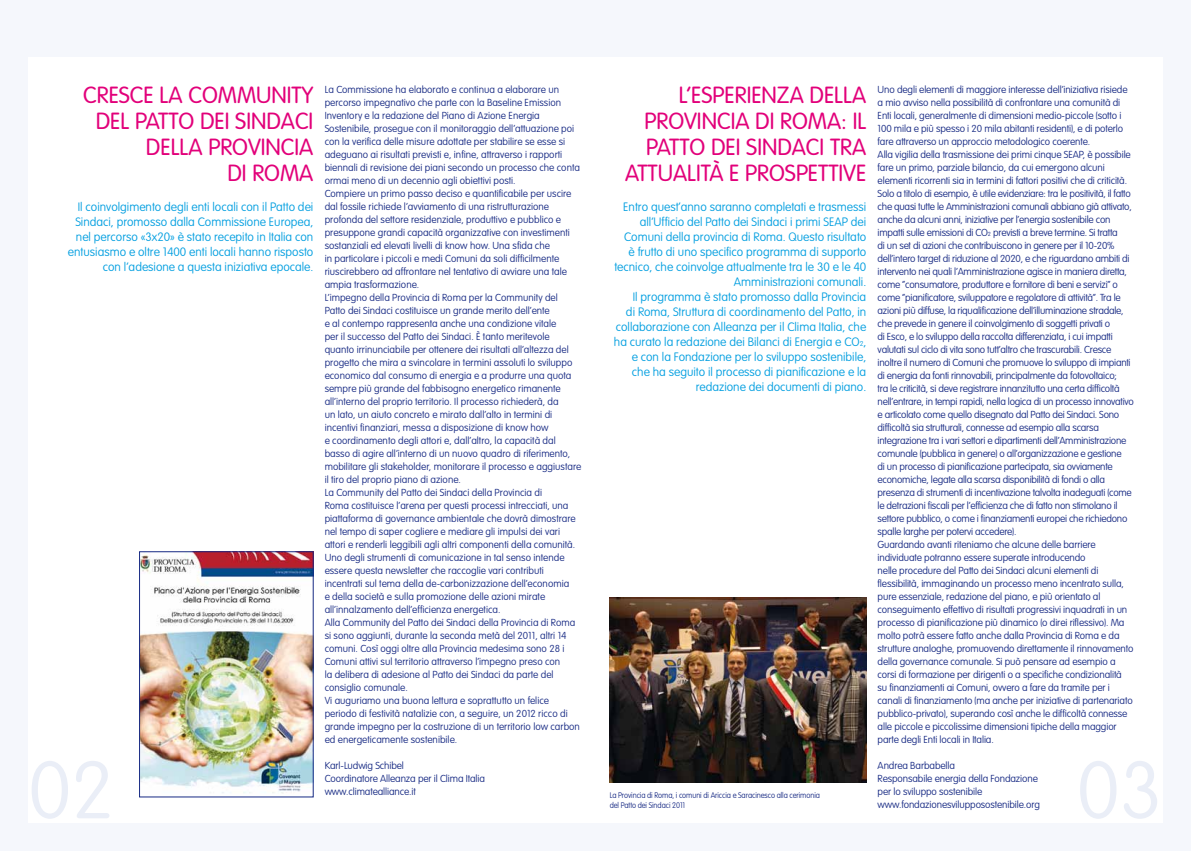
<style>
.page{position:relative;width:1191px;height:851px;background:#fff}
.page>*{position:absolute;margin:0;border:0;box-sizing:border-box;transform-origin:0 0}
.t1{font:100 80px "VAG Rounded Std";color:#eaeef7}
.t2{font:300 23px/26px "VAG Rounded Std";color:#e2007a;text-align:right}
.t3{font:100 12px/15px "VAG Rounded Std";color:#009ee0;text-align:right}
.t4{font:100 10px/13px "VAG Rounded Std";letter-spacing:-.01em;color:#162983}
.t5{font:100 8px/10px "VAG Rounded Std";letter-spacing:-.01em;color:#162983;scale:.94 1}
.s1{font-size:5.8px}
.s2{font-size:7px}
</style>
<div class="page">
<div style="left:0;top:0;width:1191px;height:850px;background:#f5f7fc"></div>
<div style="left:28px;top:57px;width:1134px;height:765px;background:#fff"></div>
<img style="left:609px;top:597px;width:257px;height:185px">
<img style="left:141px;top:553px;width:170px;height:241px">
<div style="left:139px;top:551px;width:174px;height:246px;border:1px solid #162983"></div>
<p class="t4" style="left:325px;top:83px;width:258px">La Commissione ha elaborato e continua a elaborare un percorso impegnativo che parte con la Baseline Emission Inventory e la redazione del Piano di Azione Energia Sostenibile, prosegue con il monitoraggio dell’attuazione poi con la verifica delle misure adottate per stabilire se esse si adeguano ai risultati previsti e, infine, attraverso i rapporti biennali di revisione dei piani secondo un processo che conta ormai meno di un decennio agli obiettivi posti.<br>Compiere un primo passo deciso e quantificabile per uscire dal fossile richiede l’avviamento di una ristrutturazione profonda del settore residenziale, produttivo e pubblico e presuppone grandi capacità organizzative con investimenti sostanziali ed elevati livelli di know how. Una sfida che<br>in particolare i piccoli e medi Comuni da soli difficilmente riuscirebbero ad affrontare nel tentativo di avviare una tale ampia trasformazione.<br>L’impegno della Provincia di Roma per la Community del<br>Patto dei Sindaci costituisce un grande merito dell’ente<br>e al contempo rappresenta anche una condizione vitale<br>per il successo del Patto dei Sindaci. È tanto meritevole quanto irrinunciabile per ottenere dei risultati all’altezza del progetto che mira a svincolare in termini assoluti lo sviluppo economico dal consumo di energia e a produrre una quota sempre più grande del fabbisogno energetico rimanente all’interno del proprio territorio. Il processo richiederà, da<br>un lato, un aiuto concreto e mirato dall’alto in termini di incentivi finanziari, messa a disposizione di know how<br>e coordinamento degli attori e, dall’altro, la capacità dal basso di agire all’interno di un nuovo quadro di riferimento, mobilitare gli stakeholder, monitorare il processo e aggiustare il tiro del proprio piano di azione.<br>La Community del Patto dei Sindaci della Provincia di<br>Roma costituisce l’arena per questi processi intrecciati, una piattaforma di governance ambientale che dovrà dimostrare nel tempo di saper cogliere e mediare gli impulsi dei vari attori e renderli leggibili agli altri componenti della comunità.<br>Uno degli strumenti di comunicazione in tal senso intende essere questa newsletter che raccoglie vari contributi incentrati sul tema della de-carbonizzazione dell’economia<br>e della società e sulla promozione delle azioni mirate all’innalzamento dell’efficienza energetica.<br>Alla Community del Patto dei Sindaci della Provincia di Roma si sono aggiunti, durante la seconda metà del 2011, altri 14 comuni. Così oggi oltre alla Provincia medesima sono 28 i Comuni attivi sul territorio attraverso l’impegno preso con<br>la delibera di adesione al Patto dei Sindaci da parte del consiglio comunale.<br>Vi auguriamo una buona lettura e soprattutto un felice periodo di festività natalizie con, a seguire, un 2012 ricco di grande impegno per la costruzione di un territorio low carbon ed energeticamente sostenibile.</p>
<p class="t4" style="left:325px;top:759px;width:162px">Karl-Ludwig Schibel<br>Coordinatore Alleanza per il Clima Italia www.climatealliance.it</p>
<p class="t4" style="left:877px;top:83px;width:258px">Uno degli elementi di maggiore interesse dell’iniziativa risiede a mio avviso nella possibilità di confrontare una comunità di Enti locali, generalmente di dimensioni medio-piccole (sotto i 100 mila e più spesso i 20 mila abitanti residenti), e di poterlo fare attraverso un approccio metodologico coerente.<br>Alla vigilia della trasmissione dei primi cinque SEAP, è possibile fare un primo, parziale bilancio, da cui emergono alcuni elementi ricorrenti sia in termini di fattori positivi che di criticità.<br>Solo a titolo di esempio, è utile evidenziare: tra le positività, il fatto che quasi tutte le Amministrazioni comunali abbiano già attivato, anche da alcuni anni, iniziative per l’energia sostenibile con impatti sulle emissioni di CO<span class="s1">2</span> previsti a breve termine. Si tratta<br>di un set di azioni che contribuiscono in genere per il 10-20% dell’intero target di riduzione al 2020, e che riguardano ambiti di intervento nei quali l’Amministrazione agisce in maniera diretta, come “consumatore, produttore e fornitore di beni e servizi” o come “pianificatore, sviluppatore e regolatore di attività”. Tra le azioni più diffuse, la riqualificazione dell’illuminazione stradale, che prevede in genere il coinvolgimento di soggetti privati o<br>di Esco, e lo sviluppo della raccolta differenziata, i cui impatti valutati sul ciclo di vita sono tutt’altro che trascurabili. Cresce inoltre il numero di Comuni che promuove lo sviluppo di impianti di energia da fonti rinnovabili, principalmente da fotovoltaico;<br>tra le criticità, si deve registrare innanzitutto una certa difficoltà nell’entrare, in tempi rapidi, nella logica di un processo innovativo e articolato come quello disegnato dal Patto dei Sindaci. Sono difficoltà sia strutturali, connesse ad esempio alla scarsa integrazione tra i vari settori e dipartimenti dell’Amministrazione comunale (pubblica in genere) o all’organizzazione e gestione<br>di un processo di pianificazione partecipata, sia ovviamente economiche, legate alla scarsa disponibilità di fondi o alla presenza di strumenti di incentivazione talvolta inadeguati (come le detrazioni fiscali per l’efficienza che di fatto non stimolano il settore pubblico, o come i finanziamenti europei che richiedono spalle larghe per potervi accedere).<br>Guardando avanti riteniamo che alcune delle barriere individuate potranno essere superate introducendo<br>nelle procedure del Patto dei Sindaci alcuni elementi di flessibilità, immaginando un processo meno incentrato sulla, pure essenziale, redazione del piano, e più orientato al conseguimento effettivo di risultati progressivi inquadrati in un processo di pianificazione più dinamico (o direi riflessivo). Ma molto potrà essere fatto anche dalla Provincia di Roma e da strutture analoghe, promuovendo direttamente il rinnovamento della governance comunale. Si può pensare ad esempio a corsi di formazione per dirigenti o a specifiche condizionalità su finanziamenti ai Comuni, ovvero a fare da tramite per i canali di finanziamento (ma anche per iniziative di partenariato pubblico-privato), superando così anche le difficoltà connesse alle piccole e piccolissime dimensioni tipiche della maggior parte degli Enti locali in Italia.</p>
<p class="t4" style="left:877px;top:759px;width:164px">Andrea Barbabella<br>Responsabile energia della Fondazione per lo sviluppo sostenibile www.fondazionesvilupposostenibile.org</p>
<h2 class="t2" style="left:83px;top:83px;width:232px">CRESCE LA COMMUNITY<br>DEL PATTO DEI SINDACI<br>DELLA PROVINCIA<br>DI ROMA</h2>
<p class="t3" style="left:68px;top:199px;width:247px">Il coinvolgimento degli enti locali con il Patto dei Sindaci, promosso dalla Commissione Europea, nel percorso «3x20» è stato recepito in Italia con entusiasmo e oltre 1400 enti locali hanno risposto con l’adesione a questa iniziativa epocale.</p>
<h2 class="t2" style="left:625px;top:83px;width:243px">L’ESPERIENZA DELLA<br>PROVINCIA DI ROMA: IL<br>PATTO DEI SINDACI TRA<br>ATTUALITÀ E PROSPETTIVE</h2>
<p class="t3" style="left:614px;top:199px;width:254px">Entro quest’anno saranno completati e trasmessi all’Ufficio del Patto dei Sindaci i primi SEAP dei Comuni della provincia di Roma. Questo risultato<br>è frutto di uno specifico programma di supporto tecnico, che coinvolge attualmente tra le 30 e le 40<br>Amministrazioni comunali.<br>Il programma è stato promosso dalla Provincia<br>di Roma, Struttura di coordinamento del Patto, in collaborazione con Alleanza per il Clima Italia, che ha curato la redazione dei Bilanci di Energia e CO<span class="s2">2</span>, e con la Fondazione per lo sviluppo sostenibile, che ha seguito il processo di pianificazione e la redazione dei documenti di piano.</p>
<h1 class="t1" style="left:28px;top:744px;width:87px">02</h1>
<h1 class="t1" style="left:1076px;top:744px;width:87px">03</h1>
<p class="t5" style="left:609px;top:790px;width:225px">La Provincia di Roma, i comuni di Ariccia e Saracinesco alla cerimonia del Patto dei Sindaci 2011</p>
</div>
